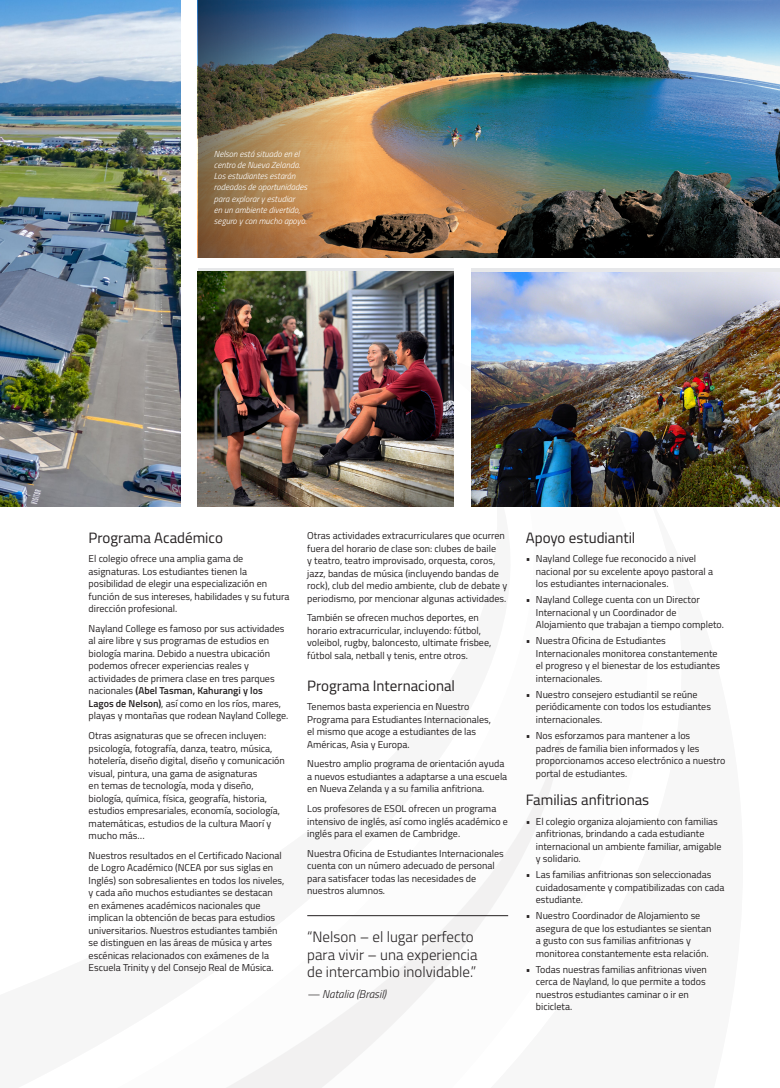
<style>
.page{position:relative;width:780px;height:1088px;background:#fff}
.page>*{position:absolute;margin:0;border:0;box-sizing:border-box;transform-origin:0 0}
.t1{font:15px "Titillium";color:#231f20}
.t2{font:300 15px/17.5px "Titillium";color:#231f20}
.Quote_Name{font:italic 300 11.25px "Titillium";color:#231f20}
.Paragraph{font:10px/12.5px "Titillium";color:#231f20}
.t3{font:italic 300 8.75px/11.2px "Titillium";color:#fff}
.s1{font-weight:600}
</style>
<div class="page">
<svg style="left:180px;top:488px;width:383px;height:600px"></svg>
<svg style="left:471px;top:268px;width:309px;height:5px;background:#dee2ea"></svg>
<img style="left:471px;top:273px;width:309px;height:234px">
<img style="left:0;top:0;width:180px;height:507px">
<img style="left:356px;top:0;width:424px;height:257px">
<img style="left:198px;top:272px;width:255px;height:235px">
<img style="left:198px;top:0;width:158px;height:257px">
<hr style="left:307px;top:915px;width:201px;height:1px;background:#231f20">
<p class="t3" style="left:214px;top:147px;width:95px">Nelson está situado en el centro de Nueva Zelanda.<br>Los estudiantes estarán rodeados de oportunidades para explorar y estudiar<br>en un ambiente divertido, seguro y con mucho apoyo.</p>
<h2 class="t1" style="left:89px;top:526px;width:136px">Programa Académico</h2>
<p class="Paragraph" style="left:89px;top:552px;width:202px">El colegio ofrece una amplia gama de asignaturas. Los estudiantes tienen la posibilidad de elegir una especialización en función de sus intereses, habilidades y su futura dirección profesional.</p>
<p class="Paragraph" style="left:89px;top:622px;width:201px">Nayland College es famoso por sus actividades al aire libre y sus programas de estudios en biología marina. Debido a nuestra ubicación podemos ofrecer experiencias reales y actividades de primera clase en tres parques nacionales <span class="s1">(Abel Tasman, Kahurangi y los Lagos de Nelson)</span>, así como en los ríos, mares, playas y montañas que rodean Nayland College.</p>
<p class="Paragraph" style="left:89px;top:729px;width:198px">Otras asignaturas que se ofrecen incluyen: psicología, fotografía, danza, teatro, música, hotelería, diseño digital, diseño y comunicación visual, pintura, una gama de asignaturas<br>en temas de tecnología, moda y diseño, biología, química, física, geografía, historia, estudios empresariales, economía, sociología, matemáticas, estudios de la cultura Maorí y mucho más…</p>
<p class="Paragraph" style="left:89px;top:848px;width:197px">Nuestros resultados en el Certificado Nacional de Logro Académico (NCEA por sus siglas en Inglés) son sobresalientes en todos los niveles, y cada año muchos estudiantes se destacan en exámenes académicos nacionales que implican la obtención de becas para estudios universitarios. Nuestros estudiantes también se distinguen en las áreas de música y artes escénicas relacionados con exámenes de la Escuela Trinity y del Consejo Real de Música.</p>
<p class="Paragraph" style="left:307px;top:529px;width:201px">Otras actividades extracurriculares que ocurren fuera del horario de clase son: clubes de baile<br>y teatro, teatro improvisado, orquesta, coros, jazz, bandas de música (incluyendo bandas de rock), club del medio ambiente, club de debate y periodismo, por mencionar algunas actividades.</p>
<p class="Paragraph" style="left:307px;top:611px;width:185px">También se ofrecen muchos deportes, en horario extracurricular, incluyendo: fútbol, voleibol, rugby, baloncesto, ultimate frisbee, fútbol sala, netball y tenis, entre otros.</p>
<h2 class="t1" style="left:307px;top:674px;width:149px">Programa Internacional</h2>
<p class="Paragraph" style="left:307px;top:700px;width:185px">Tenemos basta experiencia en Nuestro Programa para Estudiantes Internacionales, el mismo que acoge a estudiantes de las Américas, Asia y Europa.</p>
<p class="Paragraph" style="left:307px;top:757px;width:201px">Nuestro amplio programa de orientación ayuda a nuevos estudiantes a adaptarse a una escuela en Nueva Zelanda y a su familia anfitriona.</p>
<p class="Paragraph" style="left:307px;top:802px;width:202px">Los profesores de ESOL ofrecen un programa intensivo de inglés, así como inglés académico e inglés para el examen de Cambridge.</p>
<p class="Paragraph" style="left:307px;top:846px;width:198px">Nuestra Oficina de Estudiantes Internacionales cuenta con un número adecuado de personal para satisfacer todas las necesidades de nuestros alumnos.</p>
<p class="t2" style="left:307px;top:927px;width:172px">“Nelson – el lugar perfecto para vivir – una experiencia de intercambio inolvidable.”</p>
<p class="Quote_Name" style="left:307px;top:986px;width:80px">— Natalia (Brasil)</p>
<h2 class="t1" style="left:526px;top:526px;width:111px">Apoyo estudiantil</h2>
<p class="Paragraph" style="left:536px;top:552px;width:179px;text-indent:-10px">• Nayland College fue reconocido a nivel nacional por su excelente apoyo pastoral a los estudiantes internacionales.</p>
<p class="Paragraph" style="left:536px;top:593px;width:190px;text-indent:-10px">• Nayland College cuenta con un Director<br>Internacional y un Coordinador de<br>Alojamiento que trabajan a tiempo completo.</p>
<p class="Paragraph" style="left:536px;top:634px;width:186px;text-indent:-10px">• Nuestra Oficina de Estudiantes Internacionales monitorea constantemente el progreso y el bienestar de los estudiantes internacionales.</p>
<p class="Paragraph" style="left:536px;top:688px;width:176px;text-indent:-10px">• Nuestro consejero estudiantil se reúne periódicamente con todos los estudiantes internacionales.</p>
<p class="Paragraph" style="left:536px;top:729px;width:191px;text-indent:-10px">• Nos esforzamos para mantener a los<br>padres de familia bien informados y les proporcionamos acceso electrónico a nuestro portal de estudiantes.</p>
<h2 class="t1" style="left:526px;top:789px;width:125px">Familias anfitrionas</h2>
<p class="Paragraph" style="left:536px;top:814px;width:187px;text-indent:-10px">• El colegio organiza alojamiento con familias anfitrionas, brindando a cada estudiante internacional un ambiente familiar, amigable y solidario.</p>
<p class="Paragraph" style="left:536px;top:868px;width:190px;text-indent:-10px">• Las familias anfitrionas son seleccionadas cuidadosamente y compatibilizadas con cada estudiante.</p>
<p class="Paragraph" style="left:536px;top:909px;width:177px;text-indent:-10px">• Nuestro Coordinador de Alojamiento se asegura de que los estudiantes se sientan a gusto con sus familias anfitrionas y monitorea constantemente esta relación.</p>
<p class="Paragraph" style="left:536px;top:963px;width:172px;text-indent:-10px">• Todas nuestras familias anfitrionas viven cerca de Nayland, lo que permite a todos nuestros estudiantes caminar o ir en bicicleta.</p>
</div>
